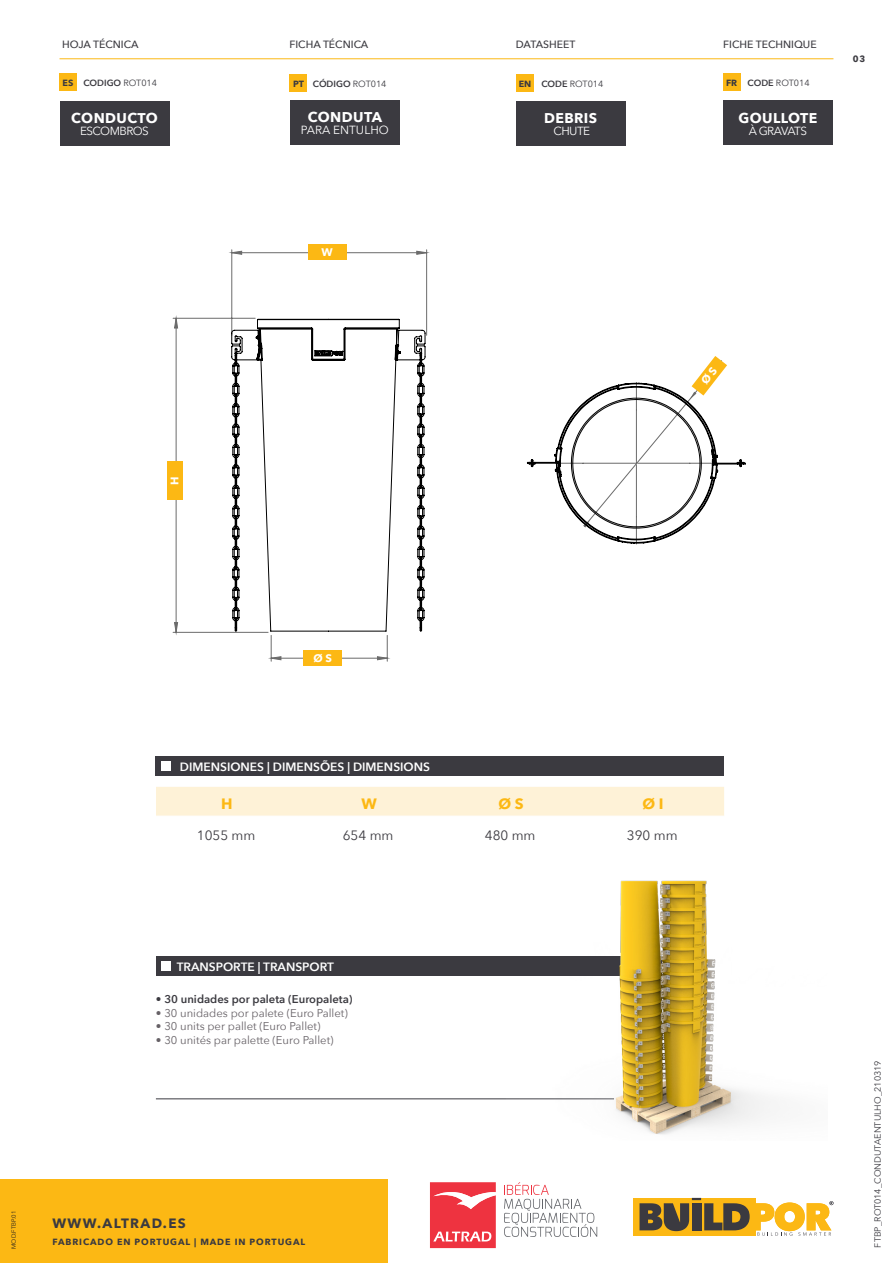
<style>
.page{position:relative;width:893px;height:1263px;background:#fff}
.page>*{position:absolute;margin:0;border:0;box-sizing:border-box;transform-origin:0 0}
.t1{font:700 15px "Avenir Next";color:#fcb814}
.t2{font:700 14.1px "Avenir Next";letter-spacing:.03em;color:#fff}
.t3{font:13.5px "Avenir Next";color:#3b3a40}
.t4{font:700 13.5px "Avenir Next";letter-spacing:.1em;color:#3b3a40}
.t5{font:600 12px "Avenir Next";color:#fff}
.t6{font:11.85px "Avenir Next";color:#fff}
.t7{font:11.7px "Avenir Next";letter-spacing:-.05em;color:#fff}
.t8{font:11.25px "Avenir Next";color:#666166}
.t9{font:600 11.25px "Avenir Next";color:#3b3a40}
.t10{font:700 10.95px "Avenir Next";color:#fff}
.t11{font:500 10.5px "Avenir Next";color:#3b3a40}
.t12{font:9px "Avenir Next";color:#3b3a40}
.t13{font:700 9px "Avenir Next";letter-spacing:.1em;color:#3b3a40}
.t14{font:600 9px "Avenir Next";color:#3b3a40}
.t15{font:6px "Avenir Next";color:#231f20}
.s1{font-weight:700}
.s2{font-weight:400}
.s3{font-weight:600}
</style>
<div class="page">
<hr style="left:60px;top:58px;width:773px;height:1px;background:#fcb814">
<div style="left:156px;top:787px;width:568px;height:29px;background:#fef2d7"></div>
<div style="left:156px;top:756px;width:568px;height:20px;background:#3b3a40"></div>
<div style="left:161px;top:762px;width:10px;height:9px;background:#fff"></div>
<hr style="left:156px;top:1098px;width:458px;height:1px;background:#3b3a40">
<div style="left:156px;top:956px;width:506px;height:20px;background:#3b3a40"></div>
<div style="left:161px;top:961px;width:10px;height:9px;background:#fff"></div>
<img style="left:506px;top:880px;width:265px;height:255px">
<svg style="left:174px;top:251px;width:253px;height:409px"></svg>
<hr style="left:426px;top:250px;width:1px;height:85px;background:#6b6b6b">
<hr style="left:232px;top:250px;width:1px;height:85px;background:#6b6b6b">
<hr style="left:173px;top:318px;width:82px;height:1px;background:#6b6b6b">
<hr style="left:173px;top:632px;width:95px;height:1px;background:#6b6b6b">
<svg style="left:271px;top:635px;width:117px;height:26px"></svg>
<svg style="left:232px;top:251px;width:195px;height:3px"></svg>
<svg style="left:175px;top:318px;width:3px;height:314px"></svg>
<div style="left:303px;top:651px;width:39px;height:15px;background:#fcb814"></div>
<div style="left:167px;top:462px;width:15px;height:38px;background:#fcb814"></div>
<div style="left:308px;top:245px;width:38px;height:15px;background:#fcb814"></div>
<div style="left:0;top:1179px;width:388px;height:84px;background:#fcb814"></div>
<svg style="left:430px;top:1182px;width:66px;height:66px;background:#f0525d"></svg>
<svg style="left:504px;top:1182px;width:93px;height:55px"></svg>
<div style="left:634px;top:1198px;width:122px;height:38px;background:#fcb814"></div>
<svg style="left:639px;top:1198px;width:194px;height:38px"></svg>
<div style="left:60px;top:101px;width:109px;height:44px;background:#3b3a40"></div>
<div style="left:290px;top:74px;width:17px;height:17px;background:#fcb814"></div>
<div style="left:517px;top:74px;width:17px;height:17px;background:#fcb814"></div>
<div style="left:723px;top:74px;width:17px;height:17px;background:#fcb814"></div>
<div style="left:60px;top:74px;width:17px;height:17px;background:#fcb814"></div>
<div style="left:290px;top:100px;width:110px;height:45px;background:#3b3a40"></div>
<div style="left:723px;top:100px;width:110px;height:45px;background:#3b3a40"></div>
<div style="left:516px;top:101px;width:109px;height:44px;background:#3b3a40"></div>
<svg style="left:231px;top:319px;width:195px;height:313px"></svg>
<svg style="left:527px;top:356px;width:219px;height:188px"></svg>
<p class="t11" style="left:62px;top:35px;width:78px">HOJA TÉCNICA</p>
<p class="t11" style="left:289px;top:35px;width:80px">FICHA TÉCNICA</p>
<p class="t11" style="left:516px;top:35px;width:61px">DATASHEET</p>
<p class="t11" style="left:723px;top:35px;width:95px">FICHE TECHNIQUE</p>
<p class="t14" style="left:63px;top:75px;width:96px"><span class="s1">ES</span> CODIGO <span class="s2">ROT014</span></p>
<p class="t14" style="left:293px;top:76px;width:95px"><span class="s1">PT</span> CÓDIGO <span class="s2">ROT014</span></p>
<p class="t12" style="left:519px;top:76px;width:86px"><span class="s1">EN</span> <span class="s3">CODE</span> ROT014</p>
<p class="t12" style="left:726px;top:75px;width:85px"><span class="s1">FR</span> <span class="s3">CODE</span> ROT014</p>
<p class="t2" style="left:308px;top:105px;width:76px">CONDUTA</p>
<p class="t6" style="left:301px;top:120px;width:90px">PARA ENTULHO</p>
<p class="t2" style="left:738px;top:106px;width:80px">GOULLOTE</p>
<p class="t7" style="left:749px;top:121px;width:60px">À GRAVATS</p>
<p class="t2" style="left:71px;top:106px;width:88px">CONDUCTO</p>
<p class="t7" style="left:80px;top:121px;width:70px">ESCOMBROS</p>
<p class="t2" style="left:544px;top:106px;width:55px">DEBRIS</p>
<p class="t7" style="left:553px;top:121px;width:38px">CHUTE</p>
<p class="t13" style="left:853px;top:51px;width:14px">03</p>
<p class="t10" style="left:322px;top:242px;width:13px">W</p>
<p class="t10" style="left:165px;top:485px;width:10px;rotate:-90deg">H</p>
<p class="t10" style="left:313px;top:648px;width:20px">Ø S</p>
<p class="t5" style="left:180px;top:757px;width:252px">DIMENSIONES | DIMENSÕES | DIMENSIONS</p>
<h1 class="t1" style="left:221px;top:791px;width:13px">H</h1>
<h1 class="t1" style="left:361px;top:791px;width:17px">W</h1>
<h1 class="t1" style="left:498px;top:791px;width:27px">Ø S</h1>
<h1 class="t1" style="left:642px;top:791px;width:23px">Ø I</h1>
<p class="t3" style="left:197px;top:824px;width:60px">1055 mm</p>
<p class="t3" style="left:343px;top:824px;width:52px">654 mm</p>
<p class="t3" style="left:485px;top:824px;width:52px">480 mm</p>
<p class="t3" style="left:627px;top:824px;width:52px">390 mm</p>
<p class="t5" style="left:177px;top:956px;width:159px">TRANSPORTE | TRANSPORT</p>
<p class="t9" style="left:156px;top:990px;width:198px">• 30 unidades por paleta (Europaleta)</p>
<p class="t8" style="left:156px;top:1003px;width:193px">• 30 unidades por palete (Euro Pallet)</p>
<p class="t8" style="left:156px;top:1017px;width:166px">• 30 units per pallet (Euro Pallet)</p>
<p class="t8" style="left:156px;top:1030px;width:179px">• 30 unités par palette (Euro Pallet)</p>
<p class="t15" style="left:9px;top:1249px;width:39px;rotate:-90deg">MOD.FTBP.01</p>
<p class="t4" style="left:52px;top:1212px;width:135px">WWW.ALTRAD.ES</p>
<p class="t13" style="left:52px;top:1234px;width:254px">FABRICADO EN PORTUGAL | MADE IN PORTUGAL</p>
<p class="t12" style="left:870px;top:1247px;width:188px;rotate:-90deg">FTBP_ROT014_CONDUTAENTULHO_210319</p>
</div>
